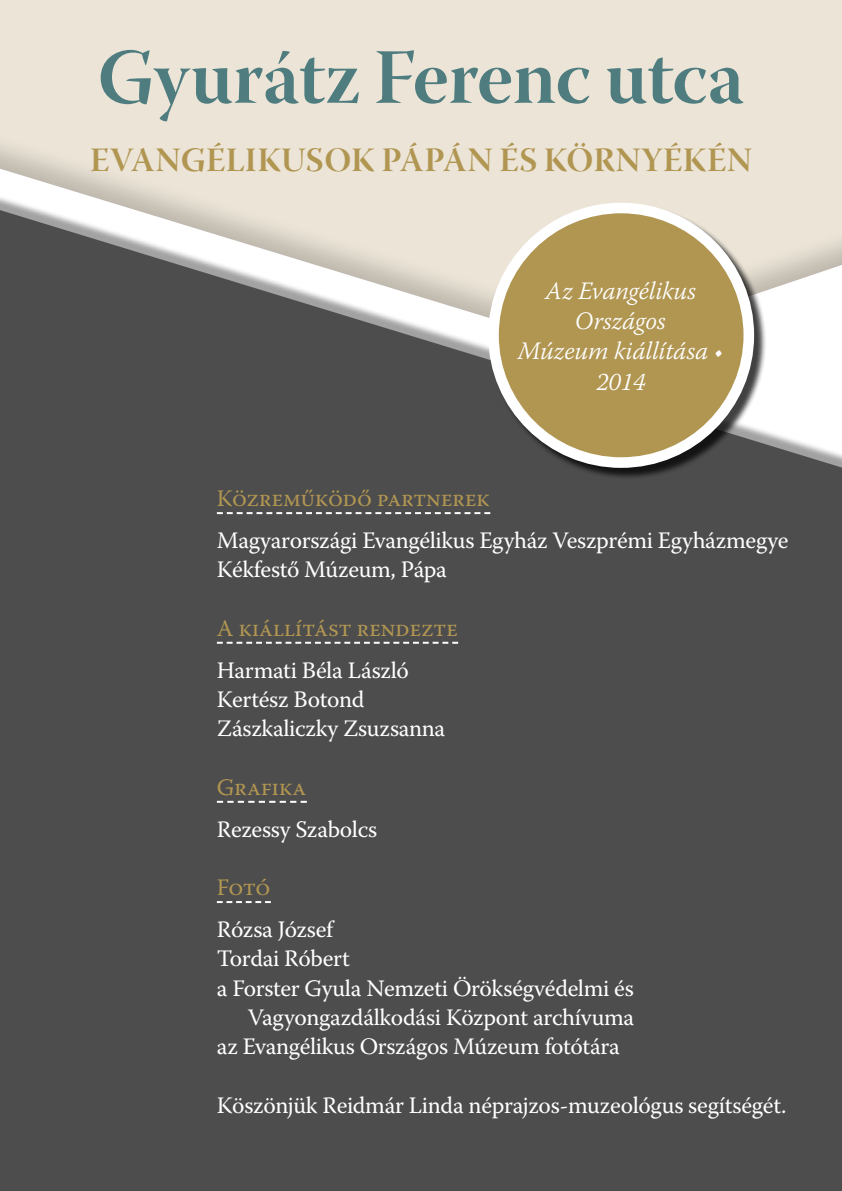
<style>
.page{position:relative;width:842px;height:1191px;background:#fff}
.page>*{position:absolute;margin:0;border:0;box-sizing:border-box;transform-origin:0 0}
.t1{font:78px "Warnock Pro Bold Disp";letter-spacing:-.005em;color:#4e7c7f}
.t2{font:34px "Warnock Pro Bold Disp";letter-spacing:.01em;color:#b19652}
.t3{font:italic 300 25px/30px "Warnock Pro";letter-spacing:-.005em;color:#fff;text-align:center}
.t4{font:23.5px/29.4px "Warnock Pro";letter-spacing:-.015em;color:#fff}
.t5{font:23.5px "Warnock Pro";letter-spacing:-.015em;color:#b19652}
</style>
<div class="page">
<div style="left:0;top:0;width:842px;height:804px;background:#ebe4d7"></div>
<div style="left:0;top:159px;width:842px;height:1032px;background:#000;opacity:.37"></div>
<svg style="left:0;top:210px;width:842px;height:297px;background:#7d7c7b"></svg>
<div style="left:0;top:507px;width:842px;height:684px;background:#4d4d4d"></div>
<svg style="left:217px;top:512px;width:273px;height:2px"></svg>
<svg style="left:217px;top:642px;width:241px;height:2px"></svg>
<svg style="left:217px;top:801px;width:90px;height:2px"></svg>
<svg style="left:217px;top:901px;width:54px;height:2px"></svg>
<div style="left:490px;top:204px;width:276px;height:276px;background:#000;opacity:.75"></div>
<div style="left:493px;top:208px;width:256px;height:254px;background:#b19652;border-radius:50%"></div>
<div style="left:488px;top:203px;width:266px;height:265px;border:11px solid #fff;border-radius:50%"></div>
<h1 class="t1" style="left:98px;top:37px;width:647px">Gyurátz Ferenc utca</h1>
<h2 class="t2" style="left:90px;top:142px;width:663px">EVANGÉLIKUSOK PÁPÁN ÉS KÖRNYÉKÉN</h2>
<p class="t3" style="left:518px;top:278px;width:207px">Az Evangélikus<br>Országos<br>Múzeum kiállítása •<br>2014</p>
<p class="t5" style="left:217px;top:487px;width:275px">Közreműködő partnerek</p>
<p class="t4" style="left:217px;top:526px;width:573px">Magyarországi Evangélikus Egyház Veszprémi Egyházmegye<br>Kékfestő Múzeum, Pápa</p>
<p class="t5" style="left:217px;top:616px;width:242px">A kiállítást rendezte</p>
<p class="t4" style="left:217px;top:656px;width:230px">Harmati Béla László<br>Kertész Botond<br>Zászkaliczky Zsuzsanna</p>
<p class="t5" style="left:217px;top:775px;width:91px">Grafika</p>
<p class="t4" style="left:217px;top:815px;width:162px">Rezessy Szabolcs</p>
<p class="t5" style="left:217px;top:876px;width:55px">Fotó</p>
<p class="t4" style="left:217px;top:915px;width:120px">Rózsa József</p>
<p class="t4" style="left:217px;top:944px;width:135px">Tordai Róbert</p>
<p class="t4" style="left:217px;top:974px;width:418px">a Forster Gyula Nemzeti Örökségvédelmi és</p>
<p class="t4" style="left:248px;top:1003px;width:388px">Vagyongazdálkodási Központ archívuma</p>
<p class="t4" style="left:217px;top:1033px;width:404px">az Evangélikus Országos Múzeum fotótára</p>
<p class="t4" style="left:217px;top:1091px;width:571px">Köszönjük Reidmár Linda néprajzos-muzeológus segítségét.</p>
</div>
